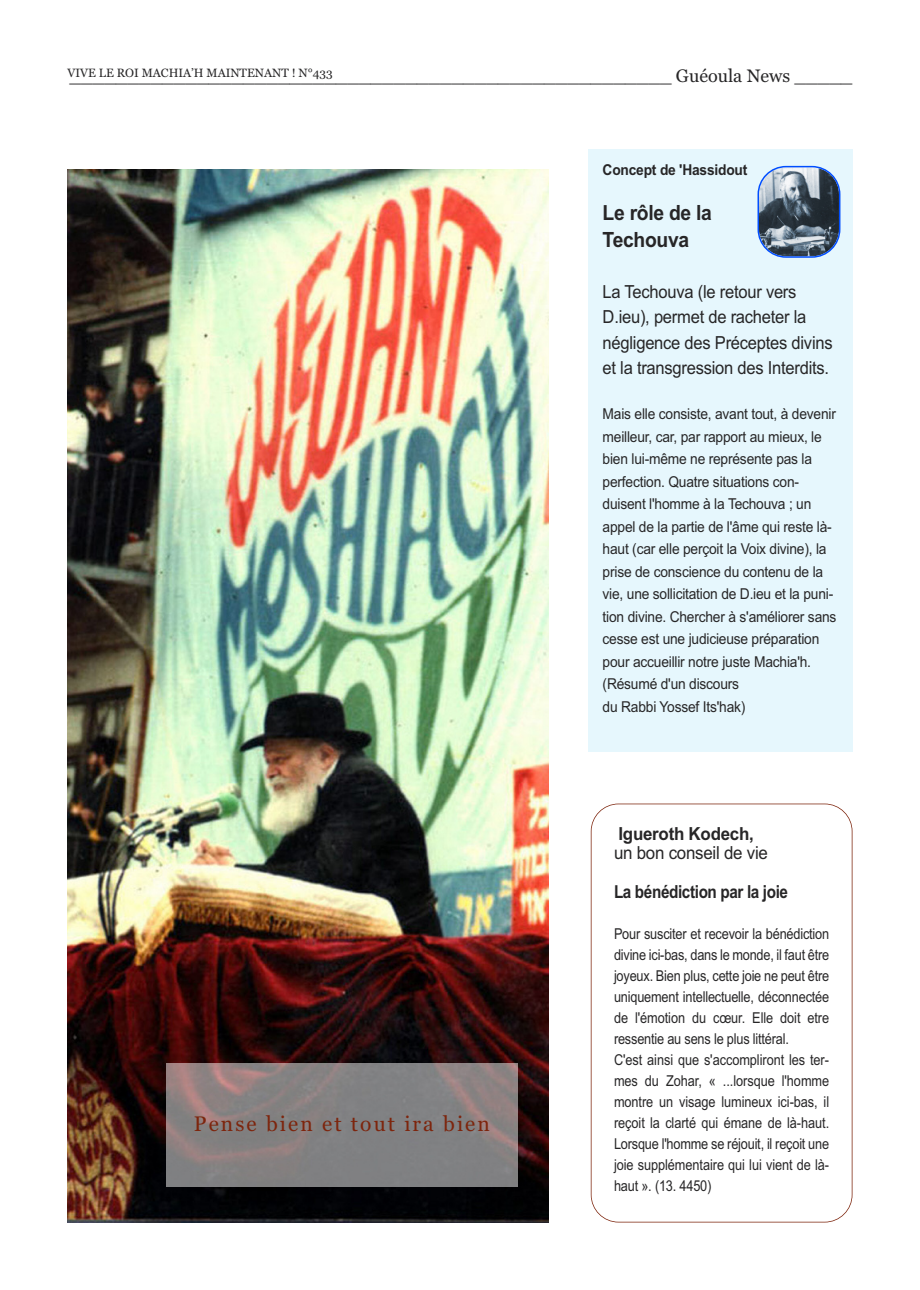
<style>
.page{position:relative;width:920px;height:1290px;background:#fff}
.page>*{position:absolute;margin:0;border:0;box-sizing:border-box;transform-origin:0 0}
.t1{font:21px "Georgia";letter-spacing:.1em;color:#7d250d}
.t2{font:700 21px/27px "Arial";letter-spacing:-.015em;color:#272627;scale:.92 1}
.t3{font:18px/25.5px "Arial";letter-spacing:-.015em;color:#272627;scale:.92 1}
.t4{font:18px "Georgia";color:#272627}
.t5{font:700 18px "Arial";letter-spacing:-.025em;color:#272627;scale:.85 1}
.t6{font:18px "Arial";letter-spacing:-.015em;color:#272627;scale:.94 1}
.t7{font:700 18px "Arial";letter-spacing:-.025em;color:#272627;scale:.94 1}
.t8{font:15px/22.5px "Arial";letter-spacing:-.015em;color:#272627;scale:.92 1}
.t9{font:15px/21px "Arial";letter-spacing:-.015em;color:#272627;scale:.85 1}
.t10{font:700 15px "Arial";letter-spacing:-.015em;color:#272627;scale:.92 1}
</style>
<div class="page">
<div style="left:588px;top:149px;width:264px;height:603px;background:#e6f7fd"></div>
<svg style="left:757px;top:166px;width:83px;height:92px;background:#6d7d90"></svg>
<div style="left:591px;top:803px;width:261px;height:419px;border:2px solid #7d250d;border-radius:28px"></div>
<img style="left:68px;top:169px;width:481px;height:1053px">
<img style="left:167px;top:1063px;width:350px;height:124px">
<p class="t4" style="left:67px;top:65px;width:786px"><sup>V</sup>_<sup>IV</sup>_<sup>E</sup>_<sup>L</sup>_<sup>E</sup> _<sup>RO</sup>_<sup>I</sup>_<sup>M</sup>_<sup>AC</sup>_<sup>H</sup>_<sup>IA</sup>_<sup>’H</sup>_<sup>M</sup>_<sup>A</sup>_<sup>IN</sup>_<sup>T</sup>_<sup>E</sup>_<sup>NA</sup>_<sup>N</sup>_<sup>T</sup>_<sup>!</sup> <sup>N</sup>_<sup>°</sup>_<sup>43</sup>_<sup>3</sup> _____________________________ Guéoula News _____</p>
<h1 class="t1" style="left:194px;top:1111px;width:298px">Pense bien et tout ira bien</h1>
<p class="t10" style="left:603px;top:161px;width:159px">Concept de 'Hassidout</p>
<h1 class="t2" style="left:603px;top:199px;width:120px">Le rôle de la<br>Techouva</h1>
<p class="t3" style="left:603px;top:279px;width:252px">La Techouva (le retour vers<br>D.ieu), permet de racheter la négligence des Préceptes divins et la transgression des Interdits.</p>
<p class="t8" style="left:603px;top:403px;width:256px">Mais elle consiste, avant tout, à devenir meilleur, car, par rapport au mieux, le bien lui-même ne représente pas la perfection. Quatre situations con&shy;duisent l'homme à la Techouva ; un appel de la partie de l'âme qui reste là&shy;haut (car elle perçoit la Voix divine), la prise de conscience du contenu de la vie, une sollicitation de D.ieu et la puni&shy;tion divine. Chercher à s'améliorer sans cesse est une judicieuse préparation pour accueillir notre juste Machia'h. (Résumé d'un discours<br>du Rabbi Yossef Its'hak)</p>
<p class="t7" style="left:618px;top:823px;width:145px">Igueroth Kodech,</p>
<p class="t6" style="left:614px;top:843px;width:165px">un bon conseil de vie</p>
<p class="t5" style="left:614px;top:882px;width:206px">La bénédiction par la joie</p>
<p class="t9" style="left:614px;top:923px;width:255px">Pour susciter et recevoir la bénédiction divine ici-bas, dans le monde, il faut être joyeux. Bien plus, cette joie ne peut être uniquement intellectuelle, déconnectée de l'émotion du cœur. Elle doit etre ressentie au sens le plus littéral.<br>C'est ainsi que s'accompliront les ter&shy;mes du Zohar, « ...lorsque l'homme montre un visage lumineux ici-bas, il reçoit la clarté qui émane de là-haut.<br>Lorsque l'homme se réjouit, il reçoit une joie supplémentaire qui lui vient de là&shy;haut ». (13. 4450)</p>
</div>
